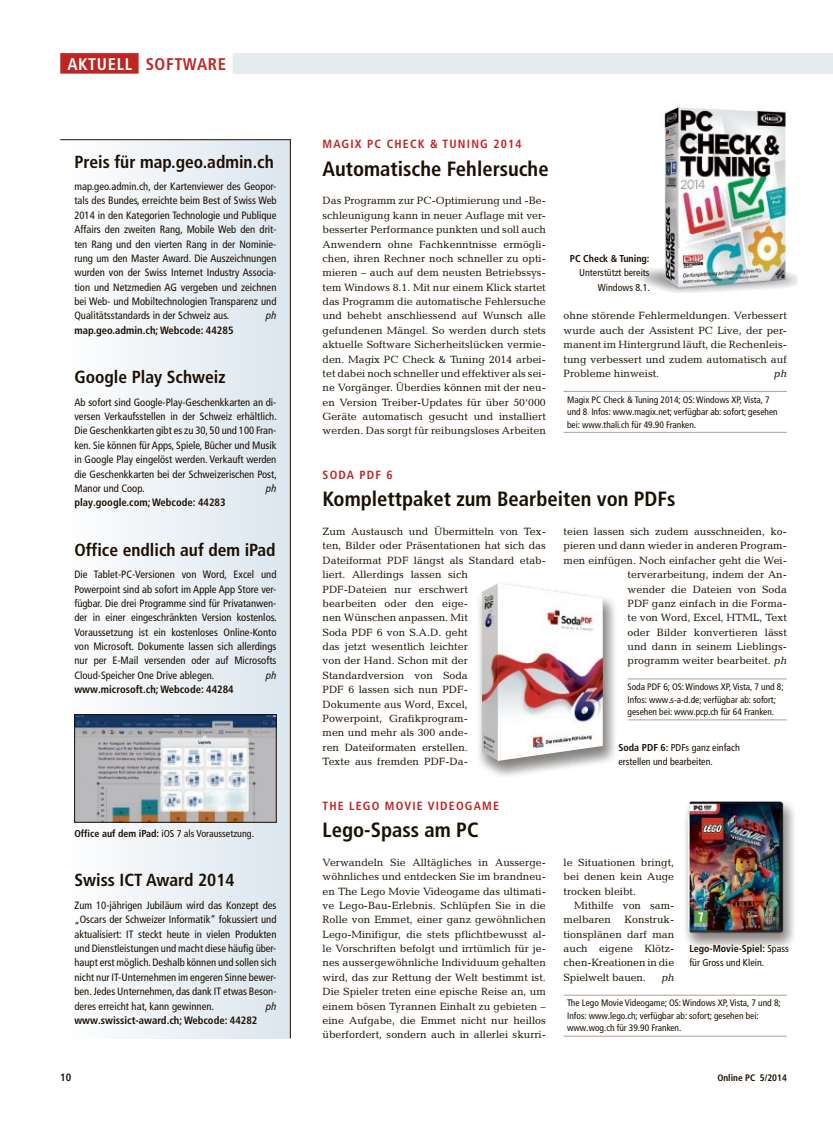
<style>
.page{position:relative;width:833px;height:1134px;background:#fff}
.page>*{position:absolute;margin:0;border:0;box-sizing:border-box;transform-origin:0 0}
.t1{font:700 condensed 20.62px "Frutiger LT Pro";color:#1c0f00}
.t2{font:700 condensed 17.5px "Frutiger LT Pro";color:#1c0f00}
.t3{font:700 condensed 16.88px "Frutiger LT Pro";letter-spacing:.035em;color:#bd2624}
.t4{font:700 condensed 11.88px "Frutiger LT Pro";letter-spacing:.1em;color:#bd2624}
.t5{font:10.62px/14.4px "Candida LT";color:#1c0f00;text-align:justify}
.t6{font:condensed 10.62px/14.4px "Frutiger LT Pro";color:#1c0f00;text-align:justify}
.t7{font:700 condensed 10.62px "Frutiger LT Pro";color:#1c0f00}
.t8{font:italic condensed 10.62px "Frutiger LT Pro";color:#1c0f00}
.t9{font:italic 10.62px "Candida LT";color:#1c0f00}
.t10{font:condensed 10px/14.4px "Frutiger LT Pro";color:#1c0f00}
.t11{font:condensed 9.38px/12.5px "Frutiger LT Pro";color:#1c0f00}
.t12{font:700 condensed 9.38px "Frutiger LT Pro";color:#1c0f00}
.s1{color:#fff}
.s2{font-weight:700}
.s3{font-size:6.88px}
.s4{font-style:italic}
</style>
<div class="page">
<div style="left:139px;top:53px;width:694px;height:21px;background:#e6ebed"></div>
<div style="left:138px;top:51px;width:95px;height:24px;background:#fff"></div>
<div style="left:60px;top:53px;width:79px;height:21px;background:#bd2624"></div>
<hr style="left:563px;top:391px;width:224px;height:1px;background:#a3a3a1">
<hr style="left:563px;top:432px;width:224px;height:1px;background:#a3a3a1">
<img style="left:639px;top:107px;width:158px;height:186px">
<hr style="left:627px;top:679px;width:160px;height:1px;background:#a3a3a1">
<hr style="left:627px;top:720px;width:160px;height:1px;background:#a3a3a1">
<img style="left:479px;top:596px;width:136px;height:180px">
<img style="left:482px;top:583px;width:121px;height:178px">
<hr style="left:563px;top:995px;width:224px;height:1px;background:#a3a3a1">
<hr style="left:563px;top:1036px;width:224px;height:1px;background:#a3a3a1">
<img style="left:685px;top:803px;width:109px;height:144px">
<img style="left:688px;top:801px;width:95px;height:132px">
<div style="left:60px;top:139px;width:231px;height:899px;background:linear-gradient(to right,#fff,#dae5ed)"></div>
<hr style="left:60px;top:139px;width:231px;height:1px;background:#1c0f00">
<hr style="left:290px;top:139px;width:1px;height:899px;background:#1c0f00">
<img style="left:76px;top:716px;width:198px;height:104px">
<div style="left:74px;top:714px;width:202px;height:108px;border:1px solid #1c0f00"></div>
<p class="t3" style="left:67px;top:54px;width:160px"><span class="s1">AKTUELL</span> SOFTWARE</p>
<p class="t2" style="left:74px;top:151px;width:201px">Preis für map.geo.admin.ch</p>
<p class="t6" style="left:74px;top:179px;width:204px">map.geo.admin.ch, der Kartenviewer des Geopor&shy;tals des Bundes, erreichte beim Best of Swiss Web 2014 in den Kategorien Technologie und Publique Affairs den zweiten Rang, Mobile Web den drit&shy;ten Rang und den vierten Rang in der Nominie&shy;rung um den Master Award. Die Auszeichnungen wurden von der Swiss Internet Industry Associa&shy;tion und Netzmedien AG vergeben und zeichnen bei Web- und Mobiltechnologien Transparenz und Qualitätsstandards in der Schweiz aus.</p>
<p class="t8" style="left:266px;top:310px;width:12px">ph</p>
<p class="t7" style="left:74px;top:324px;width:161px">map.geo.admin.ch; Webcode: 44285</p>
<p class="t2" style="left:74px;top:367px;width:153px">Google Play Schweiz</p>
<p class="t6" style="left:74px;top:395px;width:204px">Ab sofort sind Google-Play-Geschenkkarten an di&shy;versen Verkaufsstellen in der Schweiz erhältlich.<br>Die Geschenkkarten gibt es zu 30, 50 und 100 Fran&shy;ken. Sie können für Apps, Spiele, Bücher und Musik in Google Play eingelöst werden. Verkauft werden die Geschenkkarten bei der Schweizerischen Post, Manor und Coop.</p>
<p class="t8" style="left:266px;top:482px;width:12px">ph</p>
<p class="t7" style="left:74px;top:496px;width:153px">play.google.com; Webcode: 44283</p>
<p class="t2" style="left:74px;top:539px;width:203px">Office endlich auf dem iPad</p>
<p class="t6" style="left:74px;top:567px;width:204px">Die Tablet-PC-Versionen von Word, Excel und Powerpoint sind ab sofort im Apple App Store ver&shy;fügbar. Die drei Programme sind für Privatanwen&shy;der in einer eingeschränkten Version kostenlos.<br>Voraussetzung ist ein kostenloses Online-Konto von Microsoft. Dokumente lassen sich allerdings nur per E-Mail versenden oder auf Microsofts Cloud-Speicher One Drive ablegen.</p>
<p class="t8" style="left:266px;top:669px;width:12px">ph</p>
<p class="t7" style="left:74px;top:683px;width:161px">www.microsoft.ch; Webcode: 44284</p>
<p class="t10" style="left:74px;top:826px;width:181px"><span class="s2">Office auf dem iPad:</span> iOS 7 als Voraussetzung.</p>
<p class="t2" style="left:74px;top:870px;width:162px">Swiss ICT Award 2014</p>
<p class="t6" style="left:74px;top:898px;width:203px">Zum 10-jährigen Jubiläum wird das Konzept des „Oscars der Schweizer Informatik“ fokussiert und aktualisiert: IT steckt heute in vielen Produkten und Dienstleistungen und macht diese häufig über&shy;haupt erst möglich.Deshalb können und sollen sich nicht nur IT-Unternehmen im engeren Sinne bewer&shy;ben.Jedes Unternehmen, das dank IT etwas Beson&shy;deres erreicht hat, kann gewinnen.</p>
<p class="t8" style="left:266px;top:1000px;width:12px">ph</p>
<p class="t7" style="left:74px;top:1014px;width:184px">www.swissict-award.ch; Webcode: 44282</p>
<p class="t4" style="left:322px;top:137px;width:201px">MAGIX PC CHECK &amp; TUNING 2014</p>
<p class="t1" style="left:322px;top:156px;width:228px">Automatische Fehlersuche</p>
<p class="t5" style="left:322px;top:194px;width:225px">Das Programm zur PC-Optimierung und -Be&shy;schleunigung kann in neuer Auflage mit ver&shy;besserter Performance punkten und soll auch Anwendern ohne Fachkenntnisse ermögli&shy;chen, ihren Rechner noch schneller zu opti&shy;mieren – auch auf dem neusten Betriebssys&shy;tem Windows 8.1. Mit nur einem Klick startet das Programm die automatische Fehlersuche und behebt anschliessend auf Wunsch alle gefundenen Mängel. So werden durch stets aktuelle Software Sicherheitslücken vermie&shy;den. Magix PC Check &amp; Tuning 2014 arbei&shy;tet dabei noch schneller und effektiver als sei&shy;ne Vorgänger. Überdies können mit der neu&shy;en Version Treiber-Updates für über 50‘000<br>Geräte automatisch gesucht und installiert werden. Das sorgt für reibungsloses Arbeiten</p>
<p class="t4" style="left:322px;top:468px;width:72px">SODA PDF 6</p>
<p class="t10" style="left:570px;top:251px;width:81px;text-align:right"><span class="s2">PC Check &amp; Tuning:<br></span>Unterstützt bereits<br>Windows 8.1.</p>
<p class="t5" style="left:563px;top:309px;width:225px">ohne störende Fehlermeldungen. Verbessert wurde auch der Assistent PC Live, der per&shy;manent im Hintergrund läuft, die Rechenleis&shy;tung verbessert und zudem automatisch auf Probleme hinweist.</p>
<p class="t9" style="left:774px;top:367px;width:14px">ph</p>
<p class="t11" style="left:567px;top:393px;width:212px">Magix PC Check &amp; Tuning 2014; OS:Windows XP, Vista, 7 und 8<span class="s3">.</span> Infos: www.magix.net; verfügbar ab: sofort; gesehen bei: www.thali.ch für 49.90 Franken.</p>
<p class="t1" style="left:322px;top:487px;width:354px">Komplettpaket zum Bearbeiten von PDFs</p>
<p class="t5" style="left:322px;top:524px;width:225px;text-align:left">Zum Austausch und Übermitteln von Tex&shy;ten, Bilder oder Präsentationen hat sich das<br>Dateiformat PDF längst als Standard etab&shy;liert. Allerdings lassen sich<br>PDF-Dateien nur erschwert<br>bearbeiten oder den eige-<br>nen Wünschen anpassen. Mit<br>Soda PDF 6 von S.A.D. geht<br>das jetzt wesentlich leichter<br>von der Hand. Schon mit der<br>Standardversion von Soda<br>PDF 6 lassen sich nun PDF-<br>Dokumente aus Word, Excel,<br>Powerpoint, Grafikprogram-<br>men und mehr als 300 ande-<br>ren Dateiformaten erstellen.<br>Texte aus fremden PDF-Da-</p>
<p class="t5" style="left:563px;top:524px;width:225px;text-align:right">teien lassen sich zudem ausschneiden, ko&shy;pieren und dann wieder in anderen Program&shy;men einfügen. Noch einfacher geht die Wei&shy;terverarbeitung, indem der An-<br>wender die Dateien von Soda<br>PDF ganz einfach in die Forma-<br>te von Word, Excel, HTML, Text<br>oder Bilder konvertieren lässt<br>und dann in seinem Lieblings-<br>programm weiter bearbeitet. <span class="s4">ph</span></p>
<p class="t11" style="left:627px;top:681px;width:158px">Soda PDF 6; OS:Windows XP, Vista, 7 und 8;<br>Infos: www.s-a-d.de; verfügbar ab: sofort; gesehen bei: www.pcp.ch für 64 Franken.</p>
<p class="t10" style="left:618px;top:740px;width:123px"><span class="s2">Soda PDF 6:</span> PDFs ganz einfach erstellen und bearbeiten.</p>
<p class="t4" style="left:322px;top:798px;width:178px">THE LEGO MOVIE VIDEOGAME</p>
<p class="t1" style="left:322px;top:818px;width:157px">Lego-Spass am PC</p>
<p class="t5" style="left:322px;top:855px;width:225px">Verwandeln Sie Alltägliches in Ausserge&shy;wöhnliches und entdecken Sie im brandneu&shy;en The Lego Movie Videogame das ultimati&shy;ve Lego-Bau-Erlebnis. Schlüpfen Sie in die Rolle von Emmet, einer ganz gewöhnlichen Lego-Minifigur, die stets pflichtbewusst al&shy;le Vorschriften befolgt und irrtümlich für je&shy;nes aussergewöhnliche Individuum gehalten wird, das zur Rettung der Welt bestimmt ist.<br>Die Spieler treten eine epische Reise an, um einem bösen Tyrannen Einhalt zu gebieten – eine Aufgabe, die Emmet nicht nur heillos überfordert, sondern auch in allerlei skurri-</p>
<p class="t5" style="left:563px;top:855px;width:112px">le Situationen bringt,</p>
<p class="t5" style="left:563px;top:869px;width:112px">bei denen kein Auge</p>
<p class="t5" style="left:563px;top:884px;width:74px">trocken bleibt.</p>
<p class="t5" style="left:574px;top:898px;width:101px">Mithilfe von sam-</p>
<p class="t5" style="left:563px;top:912px;width:49px">melbaren</p>
<p class="t5" style="left:563px;top:912px;width:112px;text-indent:61px">Konstruk&shy;tionsplänen darf man auch eigene Klötz&shy;chen-Kreationen in die Spielwelt bauen.</p>
<p class="t10" style="left:689px;top:941px;width:101px"><span class="s2">Lego-Movie-Spiel:</span> Spass für Gross und Klein.</p>
<p class="t9" style="left:661px;top:971px;width:14px">ph</p>
<p class="t11" style="left:567px;top:997px;width:215px">The Lego Movie Videogame; OS:Windows XP, Vista, 7 und 8;<br>Infos: www.lego.ch; verfügbar ab: sofort; gesehen bei: www.wog.ch für 39.90 Franken.</p>
<p class="t7" style="left:60px;top:1071px;width:13px">10</p>
<p class="t12" style="left:717px;top:1072px;width:71px">Online PC 5/2014</p>
</div>
